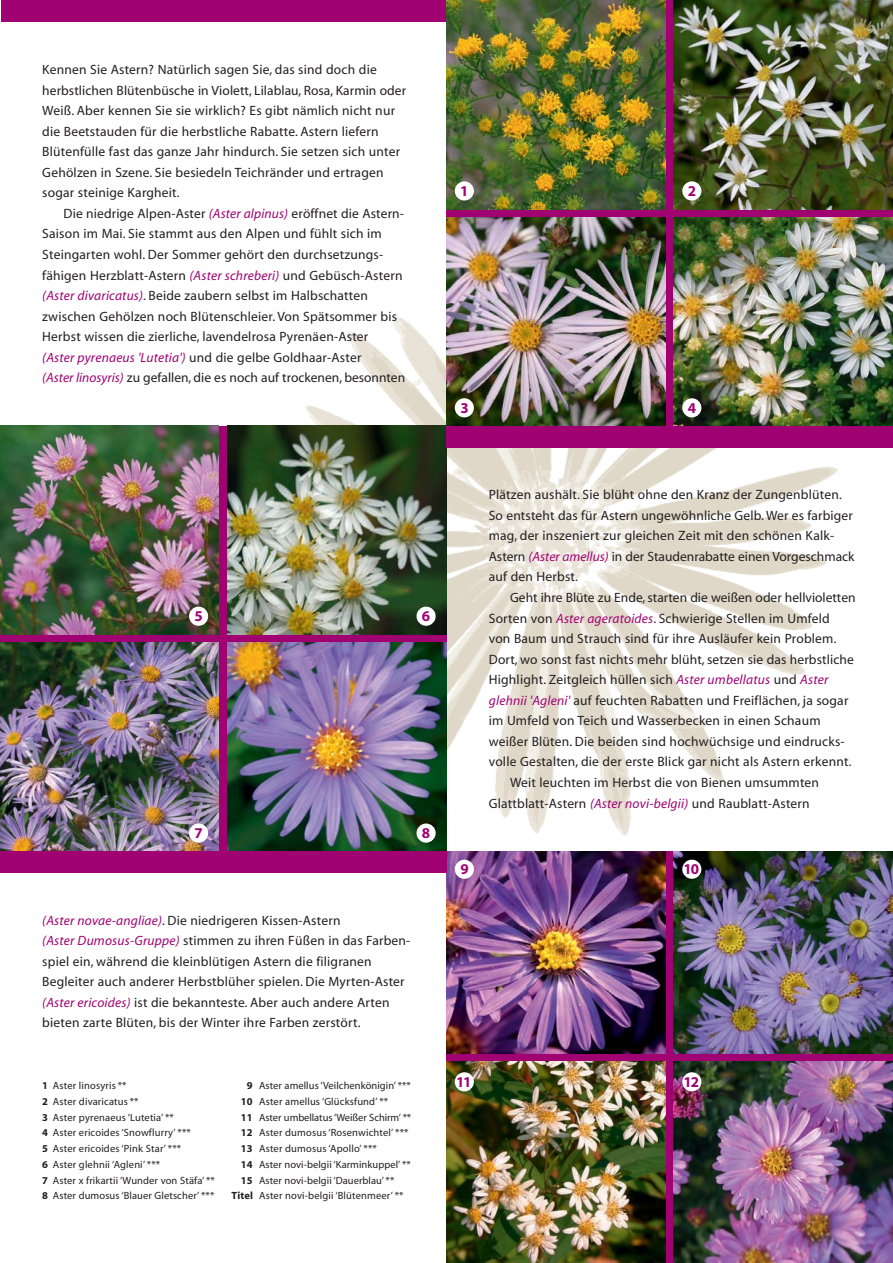
<style>
.page{position:relative;width:893px;height:1263px;background:#fff}
.page>*{position:absolute;margin:0;border:0;box-sizing:border-box;transform-origin:0 0}
.t1{font:700 15px "Myriad";color:#a00272}
.t2{font:13.5px/20.5px "Myriad";letter-spacing:.015em;color:#231f20}
.t3{font:10.5px/15.8px "Myriad";letter-spacing:.01em;color:#231f20}
.s1{font-style:italic;color:#a00272}
.s2{font-weight:700}
</style>
<div class="page">
<img style="left:198px;top:316px;width:669px;height:557px">
<img style="left:446px;top:1px;width:447px;height:425px">
<img style="left:446px;top:851px;width:447px;height:412px">
<div style="left:0;top:426px;width:446px;height:425px;background:#a00272"></div>
<img style="left:446px;top:218px;width:219px;height:208px">
<img style="left:674px;top:218px;width:219px;height:208px">
<img style="left:0;top:426px;width:219px;height:208px">
<img style="left:227px;top:426px;width:219px;height:208px">
<img style="left:0;top:643px;width:219px;height:208px">
<img style="left:227px;top:643px;width:219px;height:208px">
<div style="left:1px;top:1px;width:446px;height:21px;background:#a00272"></div>
<img style="left:446px;top:1px;width:219px;height:208px">
<img style="left:674px;top:1px;width:219px;height:208px">
<div style="left:455px;top:181px;width:19px;height:20px;background:#fff;border-radius:50%"></div>
<div style="left:682px;top:181px;width:19px;height:20px;background:#fff;border-radius:50%"></div>
<div style="left:455px;top:398px;width:19px;height:19px;background:#fff;border-radius:50%"></div>
<div style="left:682px;top:398px;width:19px;height:19px;background:#fff;border-radius:50%"></div>
<div style="left:189px;top:607px;width:19px;height:19px;background:#fff;border-radius:50%"></div>
<div style="left:416px;top:607px;width:20px;height:19px;background:#fff;border-radius:50%"></div>
<div style="left:189px;top:823px;width:19px;height:20px;background:#fff;border-radius:50%"></div>
<div style="left:416px;top:823px;width:20px;height:20px;background:#fff;border-radius:50%"></div>
<img style="left:446px;top:851px;width:219px;height:202px">
<img style="left:674px;top:851px;width:219px;height:202px">
<img style="left:446px;top:1062px;width:219px;height:201px">
<img style="left:674px;top:1062px;width:219px;height:201px">
<div style="left:446px;top:426px;width:447px;height:21px;background:#a00272"></div>
<div style="left:0;top:851px;width:446px;height:21px;background:#a00272"></div>
<div style="left:455px;top:860px;width:19px;height:19px;background:#fff;border-radius:50%"></div>
<div style="left:682px;top:860px;width:19px;height:19px;background:#fff;border-radius:50%"></div>
<div style="left:455px;top:1072px;width:19px;height:19px;background:#fff;border-radius:50%"></div>
<div style="left:682px;top:1072px;width:19px;height:19px;background:#fff;border-radius:50%"></div>
<p class="t2" style="left:42px;top:60px;width:365px">Kennen Sie Astern? Natürlich sagen Sie, das sind doch die herbstlichen Blütenbüsche in Violett, Lilablau, Rosa, Karmin oder Weiß. Aber kennen Sie sie wirklich? Es gibt nämlich nicht nur die Beetstauden für die herbstliche Rabatte. Astern liefern Blütenfülle fast das ganze Jahr hindurch. Sie setzen sich unter Gehölzen in Szene. Sie besiedeln Teichränder und ertragen sogar steinige Kargheit.</p>
<p class="t2" style="left:42px;top:204px;width:364px;text-indent:21px">Die niedrige Alpen-Aster <span class="s1">(Aster alpinus)</span> eröffnet die Astern-Saison im Mai. Sie stammt aus den Alpen und fühlt sich im Steingarten wohl. Der Sommer gehört den durchsetzungs&shy;fähigen Herzblatt-Astern <span class="s1">(Aster schreberi)</span> und Gebüsch-Astern <span class="s1">(Aster divaricatus)</span>. Beide zaubern selbst im Halbschatten zwischen Gehölzen noch Blütenschleier. Von Spätsommer bis Herbst wissen die zierliche, lavendelrosa Pyrenäen-Aster<br><span class="s1">(Aster pyrenaeus 'Lutetia')</span> und die gelbe Goldhaar-Aster<br><span class="s1">(Aster linosyris)</span> zu gefallen, die es noch auf trockenen, besonnten</p>
<p class="t1" style="left:460px;top:185px;width:10px">1</p>
<p class="t1" style="left:688px;top:185px;width:10px">2</p>
<p class="t1" style="left:460px;top:402px;width:10px">3</p>
<p class="t1" style="left:688px;top:402px;width:10px">4</p>
<p class="t1" style="left:195px;top:610px;width:10px">5</p>
<p class="t1" style="left:422px;top:610px;width:10px">6</p>
<p class="t1" style="left:195px;top:827px;width:10px">7</p>
<p class="t1" style="left:422px;top:827px;width:10px">8</p>
<p class="t2" style="left:42px;top:911px;width:370px"><span class="s1">(Aster novae-angliae)</span>. Die niedrigeren Kissen-Astern<br><span class="s1">(Aster Dumosus-Gruppe)</span> stimmen zu ihren Füßen in das Farben&shy;spiel ein, während die kleinblütigen Astern die filigranen Begleiter auch anderer Herbstblüher spielen. Die Myrten-Aster <span class="s1">(Aster ericoides)</span> ist die bekannteste. Aber auch andere Arten bieten zarte Blüten, bis der Winter ihre Farben zerstört.</p>
<p class="t3" style="left:42px;top:1078px;width:174px"><span class="s2">1</span> Aster linosyris **<br><span class="s2">2</span> Aster divaricatus **<br><span class="s2">3</span> Aster pyrenaeus ‘Lutetia’ **<br><span class="s2">4</span> Aster ericoides ‘Snowflurry’ ***<br><span class="s2">5</span> Aster ericoides ‘Pink Star’ ***<br><span class="s2">6</span> Aster glehnii ‘Agleni’ ***<br><span class="s2">7</span> Aster x frikartii ‘Wunder von Stäfa’ **<br><span class="s2">8</span> Aster dumosus ‘Blauer Gletscher’ ***</p>
<p class="t3" style="left:247px;top:1078px;width:165px"><span class="s2">9</span> Aster amellus ‘Veilchenkönigin’ ***</p>
<p class="t3" style="left:241px;top:1094px;width:149px"><span class="s2">10</span> Aster amellus ‘Glücksfund’ **</p>
<p class="t3" style="left:241px;top:1110px;width:172px"><span class="s2">11</span> Aster umbellatus ‘Weißer Schirm’ **</p>
<p class="t3" style="left:241px;top:1126px;width:169px"><span class="s2">12</span> Aster dumosus ‘Rosenwichtel’ ***</p>
<p class="t3" style="left:241px;top:1141px;width:138px"><span class="s2">13</span> Aster dumosus ‘Apollo’ ***</p>
<p class="t3" style="left:241px;top:1157px;width:171px"><span class="s2">14</span> Aster novi-belgii ‘Karminkuppel’ **</p>
<p class="t3" style="left:241px;top:1173px;width:155px"><span class="s2">15</span> Aster novi-belgii ‘Dauerblau’ **</p>
<p class="t3" style="left:232px;top:1189px;width:174px"><span class="s2">Titel</span> Aster novi-belgii ‘Blütenmeer’ **</p>
<p class="t2" style="left:489px;top:485px;width:367px">Plätzen aushält. Sie blüht ohne den Kranz der Zungenblüten.<br>So entsteht das für Astern ungewöhnliche Gelb. Wer es farbiger mag, der inszeniert zur gleichen Zeit mit den schönen Kalk-Astern <span class="s1">(Aster amellus)</span> in der Staudenrabatte einen Vorgeschmack auf den Herbst.</p>
<p class="t2" style="left:510px;top:588px;width:347px">Geht ihre Blüte zu Ende, starten die weißen oder hellvioletten</p>
<p class="t2" style="left:489px;top:609px;width:342px">Sorten von <span class="s1">Aster ageratoides</span>. Schwierige Stellen im Umfeld</p>
<p class="t2" style="left:489px;top:629px;width:349px">von Baum und Strauch sind für ihre Ausläufer kein Problem.</p>
<p class="t2" style="left:489px;top:650px;width:367px">Dort, wo sonst fast nichts mehr blüht, setzen sie das herbstliche</p>
<p class="t2" style="left:489px;top:670px;width:341px">Highlight. Zeitgleich hüllen sich <span class="s1">Aster umbellatus</span> und <span class="s1">Aster</span></p>
<p class="t2" style="left:489px;top:691px;width:361px"><span class="s1">glehnii 'Agleni'</span> auf feuchten Rabatten und Freiflächen, ja sogar</p>
<p class="t2" style="left:489px;top:712px;width:333px">im Umfeld von Teich und Wasserbecken in einen Schaum</p>
<p class="t2" style="left:489px;top:732px;width:357px">weißer Blüten. Die beiden sind hochwüchsige und eindrucks-</p>
<p class="t2" style="left:489px;top:753px;width:364px">volle Gestalten, die der erste Blick gar nicht als Astern erkennt.</p>
<p class="t2" style="left:510px;top:773px;width:310px">Weit leuchten im Herbst die von Bienen umsummten</p>
<p class="t2" style="left:489px;top:794px;width:322px">Glattblatt-Astern <span class="s1">(Aster novi-belgii)</span> und Raublatt-Astern</p>
<p class="t1" style="left:460px;top:863px;width:10px">9</p>
<p class="t1" style="left:684px;top:863px;width:17px">10</p>
<p class="t1" style="left:456px;top:1076px;width:17px">11</p>
<p class="t1" style="left:684px;top:1076px;width:17px">12</p>
</div>
